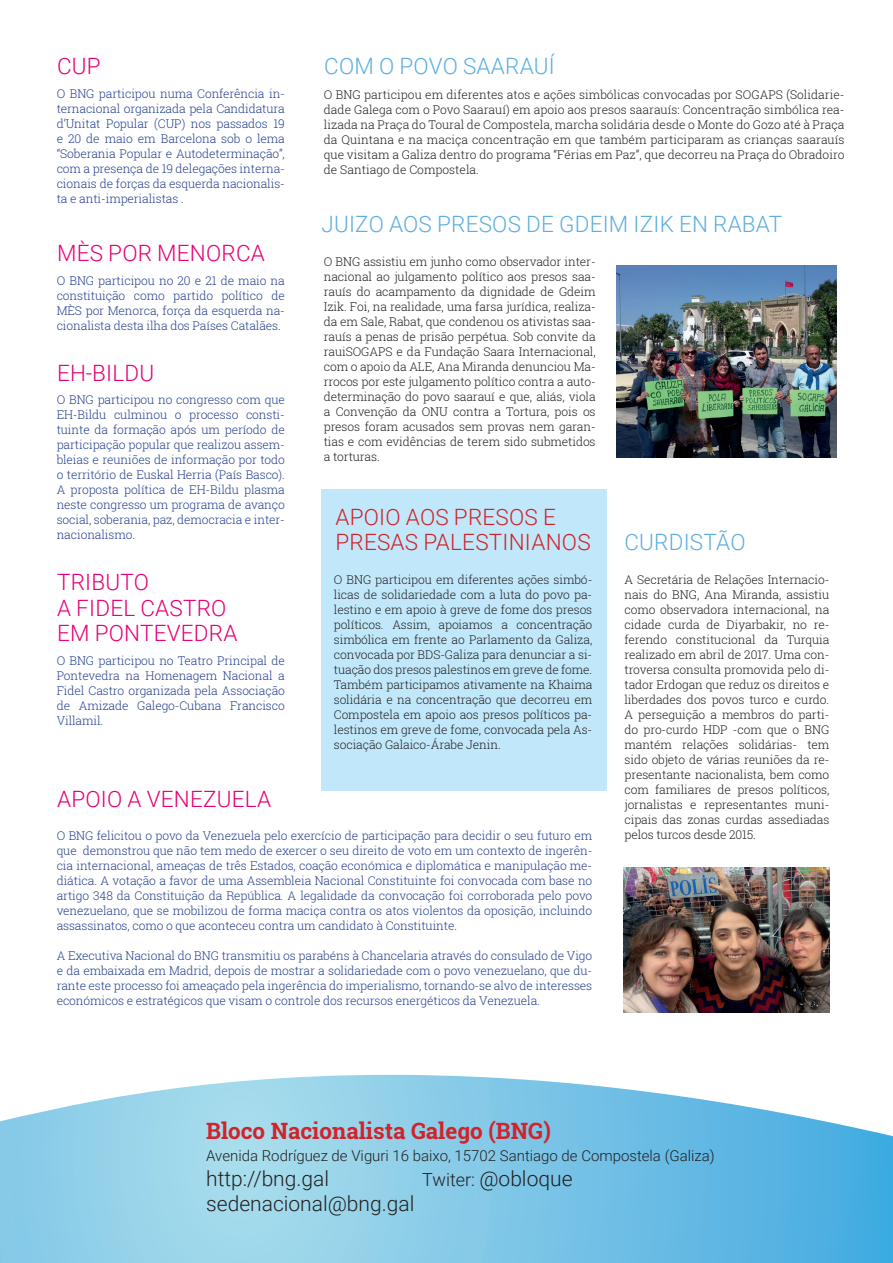
<style>
.page{position:relative;width:893px;height:1263px;background:#fff}
.page>*{position:absolute;margin:0;border:0;box-sizing:border-box;transform-origin:0 0}
.t1{font:300 22.5px/25.5px "Roboto";letter-spacing:.01em;color:#e60275}
.t2{font:300 22.5px "Roboto";letter-spacing:.01em;color:#5daee0}
.t3{font:300 22.5px/25.5px "Roboto";letter-spacing:.01em;color:#d1232a}
.t4{font:700 22.5px "Roboto Slab";color:#d1232a}
.t5{font:300 21px "Roboto";color:#231f20}
.t6{font:300 15px "Roboto";color:#231f20}
.t7{font:300 12px/15px "Roboto Slab";letter-spacing:-.01em;color:#231f20;text-align:justify}
.t8{font:300 12px/15px "Roboto Slab";letter-spacing:-.01em;color:#253f8e;text-align:justify}
.s1{font-size:18px}
</style>
<div class="page">
<svg style="left:0;top:1075px;width:893px;height:188px;background:#8ccde9"></svg>
<img style="left:617px;top:266px;width:220px;height:191px">
<div style="left:321px;top:490px;width:285px;height:301px;background:#c1e8fa"></div>
<img style="left:623px;top:867px;width:206px;height:145px">
<h1 class="t2" style="left:324px;top:51px;width:232px">COM O POVO SAARAUÍ</h1>
<h1 class="t1" style="left:57px;top:53px;width:45px">CUP</h1>
<p class="t8" style="left:57px;top:86px;width:230px">O BNG participou numa Conferência in&shy;ternacional organizada pela Candidatura d’Unitat Popular (CUP) nos passados 19 e 20 de maio em Barcelona sob o lema “Soberania Popular e Autodeterminação”, com a presença de 19 delegações interna&shy;cionais de forças da esquerda nacionalis&shy;ta e anti-imperialistas .</p>
<h1 class="t1" style="left:57px;top:240px;width:209px">MÈS POR MENORCA</h1>
<p class="t8" style="left:57px;top:273px;width:230px">O BNG participou no 20 e 21 de maio na constituição como partido político de MÈS por Menorca, força da esquerda na&shy;cionalista desta ilha dos Países Catalães.</p>
<h1 class="t1" style="left:57px;top:359px;width:99px">EH-BILDU</h1>
<p class="t8" style="left:57px;top:392px;width:230px">O BNG participou no congresso com que EH-Bildu culminou o processo consti&shy;tuinte da formação após um período de participação popular que realizou assem&shy;bleias e reuniões de informação por todo o território de Euskal Herria (País Basco).<br>A proposta política de EH-Bildu plasma neste congresso um programa de avanço social, soberania, paz, democracia e inter&shy;nacionalismo.</p>
<h1 class="t1" style="left:57px;top:569px;width:182px">TRIBUTO<br>A FIDEL CASTRO<br>EM PONTEVEDRA</h1>
<p class="t8" style="left:57px;top:653px;width:230px">O BNG participou no Teatro Principal de Pontevedra na Homenagem Nacional a Fidel Castro organizada pela Associação de Amizade Galego-Cubana Francisco Villamil.</p>
<p class="t7" style="left:324px;top:87px;width:522px">O BNG participou em diferentes atos e ações simbólicas convocadas por SOGAPS (Solidarie&shy;dade Galega com o Povo Saarauí) em apoio aos presos saarauís: Concentração simbólica rea&shy;lizada na Praça do Toural de Compostela, marcha solidária desde o Monte do Gozo até à Praça da Quintana e na maciça concentração em que também participaram as crianças saarauís que visitam a Galiza dentro do programa “Férias em Paz”, que decorreu na Praça do Obradoiro de Santiago de Compostela.</p>
<h1 class="t2" style="left:321px;top:208px;width:462px">JUIZO AOS PRESOS DE GDEIM IZIK EN RABAT</h1>
<p class="t7" style="left:324px;top:254px;width:273px">O BNG assistiu em junho como observador inter&shy;nacional ao julgamento político aos presos saa&shy;rauís do acampamento da dignidade de Gdeim Izik. Foi, na realidade, uma farsa jurídica, realiza&shy;da em Sale, Rabat, que condenou os ativistas saa&shy;rauís a penas de prisão perpétua. Sob convite da rauiSOGAPS e da Fundação Saara Internacional, com o apoio da ALE, Ana Miranda denunciou Ma&shy;rrocos por este julgamento político contra a auto&shy;determinação do povo saarauí e que, aliás, viola a Convenção da ONU contra a Tortura, pois os presos foram acusados sem provas nem garan&shy;tias e com evidências de terem sido submetidos a torturas.</p>
<h1 class="t3" style="left:335px;top:503px;width:257px">APOIO AOS PRESOS E<br>PRESAS PALESTINIANOS</h1>
<h1 class="t2" style="left:624px;top:527px;width:123px">CURDISTÃO</h1>
<p class="t7" style="left:624px;top:572px;width:206px">A Secretária de Relações Internacio&shy;nais do BNG, Ana Miranda, assistiu como observadora internacional, na cidade curda de Diyarbakir, no re&shy;ferendo constitucional da Turquia realizado em abril de 2017. Uma con&shy;troversa consulta promovida pelo di&shy;tador Erdogan que reduz os direitos e liberdades dos povos turco e curdo.<br>A perseguição a membros do parti&shy;do pro-curdo HDP -com que o BNG mantém relações solidárias- tem sido objeto de várias reuniões da re&shy;presentante nacionalista, bem como com familiares de presos políticos, jornalistas e representantes muni&shy;cipais das zonas curdas assediadas pelos turcos desde 2015.</p>
<p class="t7" style="left:334px;top:572px;width:260px">O BNG participou em diferentes ações simbó&shy;licas de solidariedade com a luta do povo pa&shy;lestino e em apoio à greve de fome dos presos políticos. Assim, apoiamos a concentração simbólica em frente ao Parlamento da Galiza, convocada por BDS-Galiza para denunciar a si&shy;tuação dos presos palestinos em greve de fome.<br>Também participamos ativamente na Khaima solidária e na concentração que decorreu em Compostela em apoio aos presos políticos pa&shy;lestinos em greve de fome, convocada pela As&shy;sociação Galaico-Árabe Jenin.</p>
<h1 class="t1" style="left:57px;top:785px;width:216px">APOIO A VENEZUELA</h1>
<p class="t8" style="left:57px;top:828px;width:537px">O BNG felicitou o povo da Venezuela pelo exercício de participação para decidir o seu futuro em que demonstrou que não tem medo de exercer o seu direito de voto em um contexto de ingerên&shy;cia internacional, ameaças de três Estados, coação económica e diplomática e manipulação me&shy;diática. A votação a favor de uma Assembleia Nacional Constituinte foi convocada com base no artigo 348 da Constituição da República. A legalidade da convocação foi corroborada pelo povo venezuelano, que se mobilizou de forma maciça contra os atos violentos da oposição, incluindo assassinatos, como o que aconteceu contra um candidato à Constituinte.</p>
<p class="t8" style="left:57px;top:948px;width:537px">A Executiva Nacional do BNG transmitiu os parabéns à Chancelaria através do consulado de Vigo e da embaixada em Madrid, depois de mostrar a solidariedade com o povo venezuelano, que du&shy;rante este processo foi ameaçado pela ingerência do imperialismo, tornando-se alvo de interesses económicos e estratégicos que visam o controle dos recursos energéticos da Venezuela.</p>
<h1 class="t4" style="left:206px;top:1116px;width:346px">Bloco Nacionalista Galego (BNG)</h1>
<p class="t6" style="left:206px;top:1145px;width:510px">Avenida Rodríguez de Viguri 16 baixo, 15702 Santiago de Compostela (Galiza)</p>
<h2 class="t5" style="left:206px;top:1164px;width:124px">http://bng.gal</h2>
<h2 class="t5" style="left:422px;top:1164px;width:152px"><span class="s1">Twiter:</span> @obloque</h2>
<h2 class="t5" style="left:206px;top:1189px;width:210px">sedenacional@bng.gal</h2>
</div>
